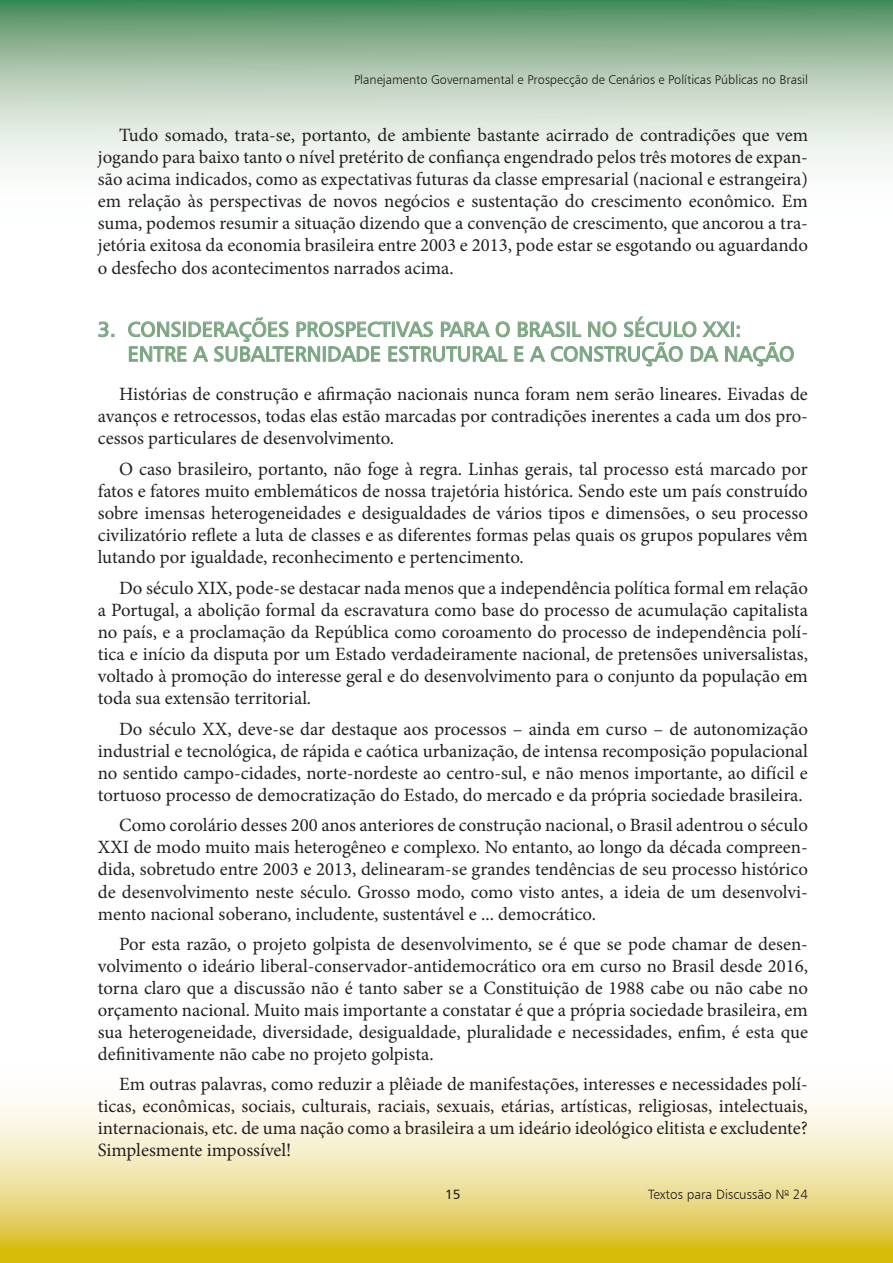
<style>
.page{position:relative;width:893px;height:1263px;background:#fff}
.page>*{position:absolute;margin:0;border:0;box-sizing:border-box;transform-origin:0 0}
.t1{font:21px/24.8px "Humanist 777 BT Roman B";color:#7ba682}
.t2{font:18.75px/22px "Minion Pro";color:#231f20;text-align:justify}
.t3{font:13.5px "Humanist 777 BT Light B";color:#231f20}
.t4{font:13.5px "Humanist 777 BT Roman B";color:#231f20}
.t5{font:12.75px "Humanist 777 BT Light B";color:#231f20}
</style>
<div class="page">
<svg style="left:0;top:0;width:893px;height:168px;background:#b2cbb6"></svg>
<svg style="left:0;top:1099px;width:893px;height:164px;background:#ecdf95"></svg>
<svg style="left:98px;top:321px;width:16px;height:16px"></svg>
<svg style="left:128px;top:316px;width:666px;height:51px"></svg>
<p class="t5" style="left:354px;top:72px;width:455px">Planejamento Governamental e Prospecção de Cenários e Políticas Públicas no Brasil</p>
<p class="t2" style="left:98px;top:124px;width:712px;text-indent:21px">Tudo somado, trata-se, portanto, de ambiente bastante acirrado de contradições que vem jogando para baixo tanto o nível pretérito de confiança engendrado pelos três motores de expan&shy;são acima indicados, como as expectativas futuras da classe empresarial (nacional e estrangeira) em relação às perspectivas de novos negócios e sustentação do crescimento econômico. Em suma, podemos resumir a situação dizendo que a convenção de crescimento, que ancorou a tra&shy;jetória exitosa da economia brasileira entre 2003 e 2013, pode estar se esgotando ou aguardando o desfecho dos acontecimentos narrados acima.</p>
<p class="t1" style="left:128px;top:316px;width:668px;text-indent:-30px">3. CONSIDERAÇÕES PROSPECTIVAS PARA O BRASIL NO SÉCULO XXI:<br>ENTRE A SUBALTERNIDADE ESTRUTURAL E A CONSTRUÇÃO DA NAÇÃO</p>
<p class="t2" style="left:98px;top:383px;width:712px;text-indent:21px">Histórias de construção e afirmação nacionais nunca foram nem serão lineares. Eivadas de avanços e retrocessos, todas elas estão marcadas por contradições inerentes a cada um dos pro&shy;cessos particulares de desenvolvimento.</p>
<p class="t2" style="left:98px;top:458px;width:712px;text-indent:21px">O caso brasileiro, portanto, não foge à regra. Linhas gerais, tal processo está marcado por fatos e fatores muito emblemáticos de nossa trajetória histórica. Sendo este um país construído sobre imensas heterogeneidades e desigualdades de vários tipos e dimensões, o seu processo civilizatório reflete a luta de classes e as diferentes formas pelas quais os grupos populares vêm lutando por igualdade, reconhecimento e pertencimento.</p>
<p class="t2" style="left:98px;top:577px;width:712px;text-indent:21px">Do século XIX, pode-se destacar nada menos que a independência política formal em relação a Portugal, a abolição formal da escravatura como base do processo de acumulação capitalista no país, e a proclamação da República como coroamento do processo de independência polí&shy;tica e início da disputa por um Estado verdadeiramente nacional, de pretensões universalistas, voltado à promoção do interesse geral e do desenvolvimento para o conjunto da população em toda sua extensão territorial.</p>
<p class="t2" style="left:98px;top:718px;width:712px;text-indent:21px">Do século XX, deve-se dar destaque aos processos – ainda em curso – de autonomização industrial e tecnológica, de rápida e caótica urbanização, de intensa recomposição populacional no sentido campo-cidades, norte-nordeste ao centro-sul, e não menos importante, ao difícil e tortuoso processo de democratização do Estado, do mercado e da própria sociedade brasileira.</p>
<p class="t2" style="left:98px;top:814px;width:712px;text-indent:21px">Como corolário desses 200 anos anteriores de construção nacional, o Brasil adentrou o século XXI de modo muito mais heterogêneo e complexo. No entanto, ao longo da década compreen&shy;dida, sobretudo entre 2003 e 2013, delinearam-se grandes tendências de seu processo histórico de desenvolvimento neste século. Grosso modo, como visto antes, a ideia de um desenvolvi&shy;mento nacional soberano, includente, sustentável e ... democrático.</p>
<p class="t2" style="left:98px;top:933px;width:712px;text-indent:21px">Por esta razão, o projeto golpista de desenvolvimento, se é que se pode chamar de desen&shy;volvimento o ideário liberal-conservador-antidemocrático ora em curso no Brasil desde 2016, torna claro que a discussão não é tanto saber se a Constituição de 1988 cabe ou não cabe no orçamento nacional. Muito mais importante a constatar é que a própria sociedade brasileira, em sua heterogeneidade, diversidade, desigualdade, pluralidade e necessidades, enfim, é esta que definitivamente não cabe no projeto golpista.</p>
<p class="t2" style="left:98px;top:1073px;width:712px;text-indent:21px">Em outras palavras, como reduzir a plêiade de manifestações, interesses e necessidades polí&shy;ticas, econômicas, sociais, culturais, raciais, sexuais, etárias, artísticas, religiosas, intelectuais, internacionais, etc. de uma nação como a brasileira a um ideário ideológico elitista e excludente?<br>Simplesmente impossível!</p>
<p class="t4" style="left:445px;top:1185px;width:17px">15</p>
<p class="t3" style="left:648px;top:1185px;width:161px">Textos para Discussão N<sup>o</sup> 24</p>
</div>
